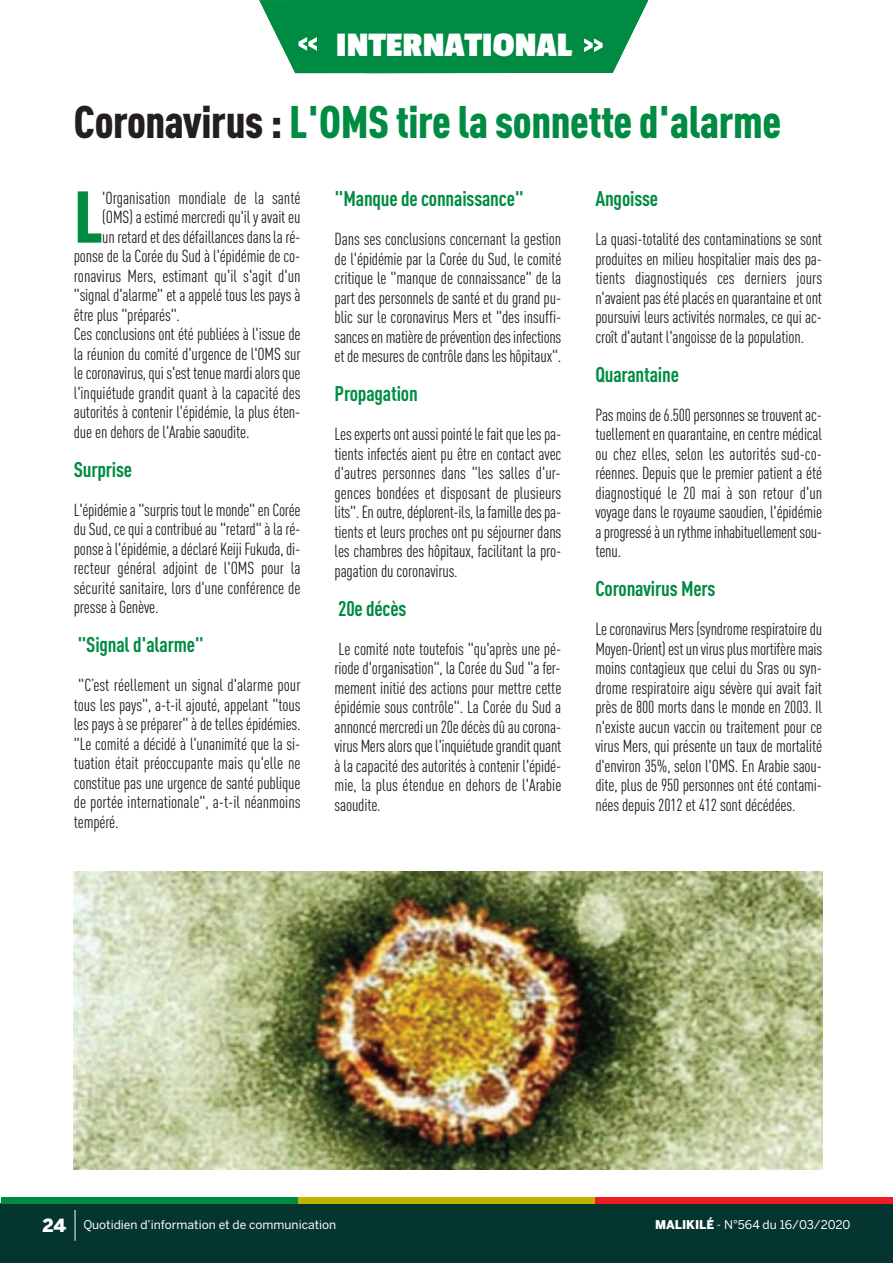
<style>
.page{position:relative;width:893px;height:1263px;background:#fff}
.page>*{position:absolute;margin:0;border:0;box-sizing:border-box;transform-origin:0 0}
.t1{font:900 condensed 72px "DIN Pro";color:#008b43}
.t2{font:900 condensed 45px "DIN Pro";letter-spacing:-.01em;color:#008b43}
.t3{font:700 36px "Passion One";color:#fff}
.t4{font:700 condensed 21px "DIN Pro";letter-spacing:-.01em;color:#008b43}
.t5{font:condensed 17.25px/19.5px "DIN Pro";letter-spacing:-.01em;color:#231f20;text-align:justify}
.t6{font:12px "Benton Sans";color:#fff}
.s1{color:#231f20}
.s2{font-weight:900;font-size:18px}
.s3{font-weight:900}
</style>
<div class="page">
<div style="left:1px;top:1203px;width:892px;height:60px;background:#05352f"></div>
<div style="left:1px;top:1197px;width:297px;height:6px;background:#008b43"></div>
<div style="left:298px;top:1197px;width:298px;height:6px;background:#c0b301"></div>
<div style="left:596px;top:1197px;width:297px;height:6px;background:#ee1d23"></div>
<hr style="left:75px;top:1210px;width:1px;height:31px;background:#fff">
<svg style="left:259px;top:0;width:389px;height:73px;background:#189655"></svg>
<img style="left:74px;top:871px;width:748px;height:298px">
<h3 class="t3" style="left:336px;top:26px;width:237px">INTERNATIONAL</h3>
<h2 class="t2" style="left:74px;top:106px;width:709px"><span class="s1">Coronavirus :</span> L'OMS tire la sonnette d'alarme</h2>
<h1 class="t1" style="left:74px;top:191px;width:31px">L</h1>
<p class="t5" style="left:102px;top:189px;width:200px">'Organisation mondiale de la santé</p>
<p class="t5" style="left:102px;top:209px;width:200px">(OMS) a estimé mercredi qu'il y avait eu</p>
<p class="t5" style="left:102px;top:228px;width:200px">un retard et des défaillances dans la ré-</p>
<p class="t5" style="left:74px;top:248px;width:228px">ponse de la Corée du Sud à l'épidémie de co-</p>
<p class="t5" style="left:74px;top:267px;width:228px">ronavirus Mers, estimant qu'il s'agit d'un</p>
<p class="t5" style="left:74px;top:287px;width:228px">"signal d'alarme" et a appelé tous les pays à</p>
<p class="t5" style="left:74px;top:306px;width:108px">être plus "préparés".</p>
<p class="t5" style="left:74px;top:326px;width:228px">Ces conclusions ont été publiées à l'issue de</p>
<p class="t5" style="left:74px;top:345px;width:228px">la réunion du comité d'urgence de l'OMS sur</p>
<p class="t5" style="left:74px;top:365px;width:228px">lecoronavirus,quis'est tenuemardialorsque</p>
<p class="t5" style="left:74px;top:384px;width:228px">l'inquiétude grandit quant à la capacité des</p>
<p class="t5" style="left:74px;top:404px;width:228px">autorités à contenir l'épidémie, la plus éten-</p>
<p class="t5" style="left:74px;top:423px;width:177px">due en dehors de l'Arabie saoudite.</p>
<p class="t4" style="left:74px;top:462px;width:60px">Surprise</p>
<p class="t5" style="left:74px;top:501px;width:228px">L'épidémiea"surpristout lemonde"enCorée du Sud, ce qui a contribué au "retard" à la ré&shy;ponseàl'épidémie,adéclaré KeijiFukuda,di&shy;recteur général adjoint de l'OMS pour la sécurité sanitaire, lors d'une conférence de presse à Genève.</p>
<p class="t4" style="left:77px;top:637px;width:128px">"Signal d'alarme"</p>
<p class="t5" style="left:74px;top:677px;width:228px">"C’est réellement un signal d'alarme pour tous les pays", a-t-il ajouté, appelant "tous les pays à se préparer" à de telles épidémies. "Le comité a décidé à l'unanimité que la si&shy;tuation était préoccupante mais qu'elle ne constitue pas une urgence de santé publique de portée internationale", a-t-il néanmoins tempéré.</p>
<p class="t4" style="left:335px;top:191px;width:191px">"Manque de connaissance"</p>
<p class="t5" style="left:335px;top:231px;width:228px">Dans ses conclusions concernant la gestion de l'épidémie par la Corée du Sud, le comité critique le "manque de connaissance" de la part des personnels de santé et du grand pu&shy;blic sur le coronavirus Mers et "des insuffi&shy;sancesenmatièredepréventiondesinfections etde mesuresdecontrôledansleshôpitaux".</p>
<p class="t4" style="left:335px;top:386px;width:85px">Propagation</p>
<p class="t5" style="left:335px;top:426px;width:228px">Lesexpertsontaussipointélefaitquelespa&shy;tients infectés aient pu être en contact avec d'autres personnes dans "les salles d'ur&shy;gences bondées et disposant de plusieurs lits".Enoutre,déplorent-ils, lafamilledespa&shy;tients et leurs proches ont pu séjourner dans les chambres des hôpitaux, facilitant la pro&shy;pagation du coronavirus.</p>
<p class="t4" style="left:338px;top:601px;width:70px">20e décès</p>
<p class="t5" style="left:335px;top:641px;width:228px">Le comité note toutefois "qu'après une pé&shy;riode d'organisation", la Corée du Sud "a fer&shy;mement initié des actions pour mettre cette épidémie sous contrôle". La Corée du Sud a annoncé mercrediun20edécèsdûaucorona&shy;virusMersalorsquel'inquiétudegranditquant à la capacité des autorités à contenir l'épidé&shy;mie, la plus étendue en dehors de l'Arabie saoudite.</p>
<p class="t4" style="left:595px;top:191px;width:64px">Angoisse</p>
<p class="t5" style="left:595px;top:231px;width:228px">La quasi-totalité des contaminations se sont produites en milieu hospitalier mais des pa&shy;tients diagnostiqués ces derniers jours n'avaientpasétéplacésenquarantaineetont poursuivi leurs activités normales, ce qui ac&shy;croît d'autant l'angoisse de la population.</p>
<p class="t4" style="left:595px;top:367px;width:85px">Quarantaine</p>
<p class="t5" style="left:595px;top:407px;width:228px">Pasmoinsde6.500personnessetrouventac&shy;tuellement en quarantaine, en centre médical ou chez elles, selon les autorités sud-co&shy;réennes. Depuis que le premier patient a été diagnostiqué le 20 mai à son retour d'un voyage dans le royaume saoudien, l'épidémie aprogresséàunrythmeinhabituellementsou&shy;tenu.</p>
<p class="t4" style="left:595px;top:581px;width:122px">Coronavirus Mers</p>
<p class="t5" style="left:595px;top:621px;width:228px">Lecoronavirus Mers(syndromerespiratoiredu Moyen-Orient)estunvirusplusmortifèremais moins contagieux que celui du Sras ou syn&shy;drome respiratoire aigu sévère qui avait fait près de 800 morts dans le monde en 2003. Il n'existe aucun vaccin ou traitement pour ce virus Mers, qui présente un taux de mortalité d'environ 35%, selon l'OMS. En Arabie saou&shy;dite, plus de 950 personnes ont été contami&shy;nées depuis 2012 et 412 sont décédées.</p>
<p class="t6" style="left:43px;top:1218px;width:295px"><span class="s2">24</span> Quotidien d’information et de communication</p>
<p class="t6" style="left:655px;top:1218px;width:197px"><span class="s3">MALIKILÉ</span> - N°564 du 16/03/2020</p>
</div>
